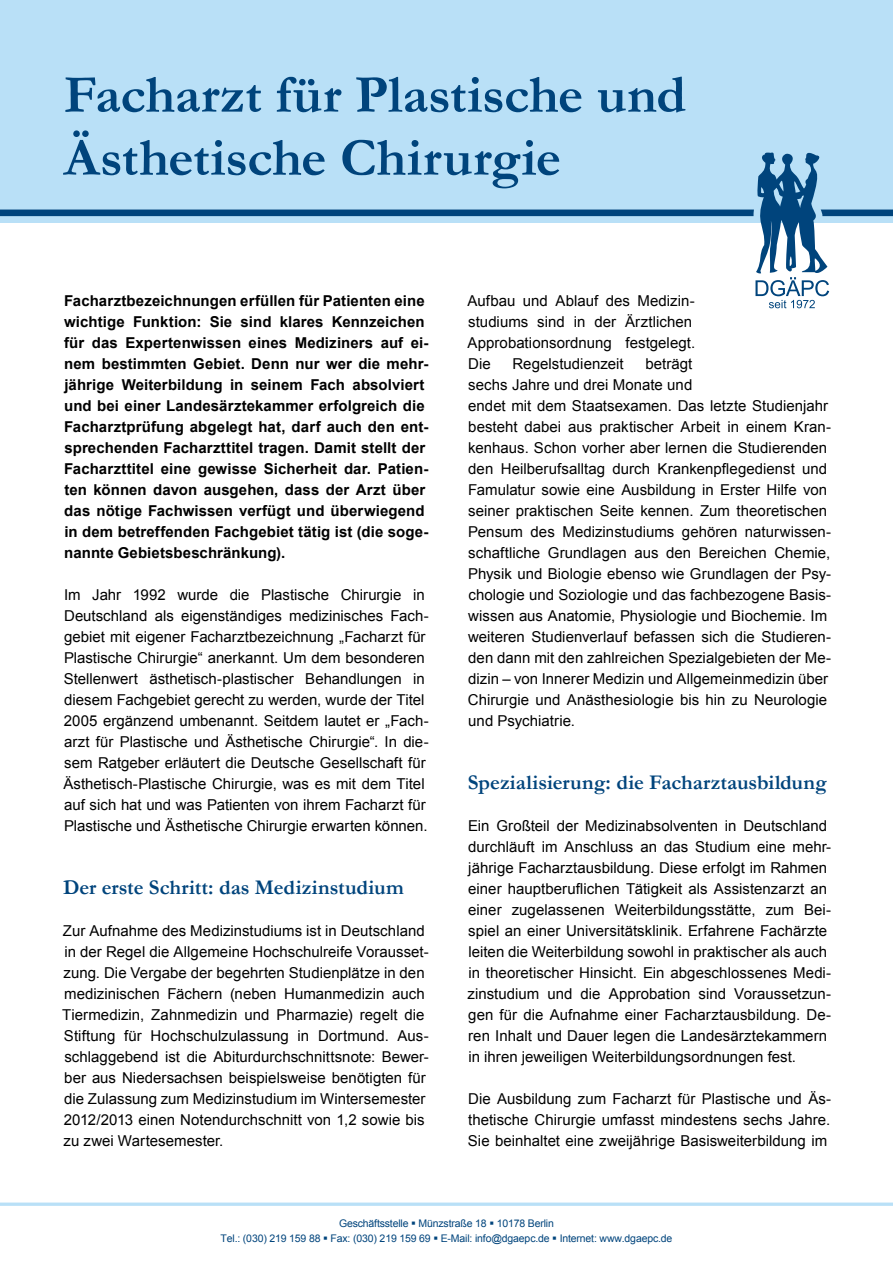
<style>
.page{position:relative;width:893px;height:1263px;background:#fff}
.page>*{position:absolute;margin:0;border:0;box-sizing:border-box;transform-origin:0 0}
.t1{font:700 54px/63px "Garamond";letter-spacing:-.005em;color:#00447c}
.t2{font:700 21px "Garamond";color:#00447c}
.t3{font:15px/21px "Arial";color:#000}
.t4{font:700 15px/21px "Arial";letter-spacing:.005em;color:#000}
.t5{font:10.5px/15px "Arial";letter-spacing:-.015em;color:#00447c;text-align:center}
</style>
<div class="page">
<div style="left:0;top:0;width:893px;height:223px;background:#b9e0f7"></div>
<svg style="left:0;top:152px;width:893px;height:156px"></svg>
<svg style="left:0;top:1202px;width:893px;height:4px;background:#c5e5f8"></svg>
<h1 class="t1" style="left:64px;top:62px;width:624px">Facharzt für Plastische und<br>Ästhetische Chirurgie</h1>
<p class="t4" style="left:64px;top:291px;width:366px">Facharztbezeichnungen erfüllen für Patienten eine wichtige Funktion: Sie sind klares Kennzeichen für das Expertenwissen eines Mediziners auf ei&shy;nem bestimmten Gebiet. Denn nur wer die mehr&shy;jährige Weiterbildung in seinem Fach absolviert und bei einer Landesärztekammer erfolgreich die Facharztprüfung abgelegt hat, darf auch den ent&shy;sprechenden Facharzttitel tragen. Damit stellt der Facharzttitel eine gewisse Sicherheit dar. Patien&shy;ten können davon ausgehen, dass der Arzt über das nötige Fachwissen verfügt und überwiegend in dem betreffenden Fachgebiet tätig ist (die soge&shy;nannte Gebietsbeschränkung).</p>
<p class="t3" style="left:63px;top:584px;width:367px">Im Jahr 1992 wurde die Plastische Chirurgie in Deutschland als eigenständiges medizinisches Fach&shy;gebiet mit eigener Facharztbezeichnung „Facharzt für Plastische Chirurgie“ anerkannt. Um dem besonderen Stellenwert ästhetisch-plastischer Behandlungen in diesem Fachgebiet gerecht zu werden, wurde der Titel 2005 ergänzend umbenannt. Seitdem lautet er „Fach&shy;arzt für Plastische und Ästhetische Chirurgie“. In die&shy;sem Ratgeber erläutert die Deutsche Gesellschaft für Ästhetisch-Plastische Chirurgie, was es mit dem Titel auf sich hat und was Patienten von ihrem Facharzt für Plastische und Ästhetische Chirurgie erwarten können.</p>
<h2 class="t2" style="left:63px;top:875px;width:342px">Der erste Schritt: das Medizinstudium</h2>
<p class="t3" style="left:62px;top:920px;width:368px">Zur Aufnahme des Medizinstudiums ist in Deutschland in der Regel die Allgemeine Hochschulreife Vorausset&shy;zung. Die Vergabe der begehrten Studienplätze in den medizinischen Fächern (neben Humanmedizin auch Tiermedizin, Zahnmedizin und Pharmazie) regelt die Stiftung für Hochschulzulassung in Dortmund. Aus&shy;schlaggebend ist die Abiturdurchschnittsnote: Bewer&shy;ber aus Niedersachsen beispielsweise benötigten für die Zulassung zum Medizinstudium im Wintersemester 2012/2013 einen Notendurchschnitt von 1,2 sowie bis zu zwei Wartesemester.</p>
<p class="t3" style="left:467px;top:290px;width:229px">Aufbau und Ablauf des Medizin&shy;studiums sind in der Ärztlichen<br>Approbationsordnung festgelegt.<br>Die</p>
<p class="t3" style="left:468px;top:353px;width:365px;text-indent:178px">beträgt<br>sechs Jahre und drei Monate und<br>endet mit dem Staatsexamen. Das letzte Studienjahr besteht dabei aus praktischer Arbeit in einem Kran&shy;kenhaus. Schon vorher aber lernen die Studierenden den Heilberufsalltag durch Krankenpflegedienst und Famulatur sowie eine Ausbildung in Erster Hilfe von seiner praktischen Seite kennen. Zum theoretischen Pensum des Medizinstudiums gehören naturwissen&shy;schaftliche Grundlagen aus den Bereichen Chemie, Physik und Biologie ebenso wie Grundlagen der Psy&shy;chologie und Soziologie und das fachbezogene Basis&shy;wissen aus Anatomie, Physiologie und Biochemie. Im weiteren Studienverlauf befassen sich die Studieren&shy;den dann mit den zahlreichen Spezialgebieten der Me&shy;dizin – von Innerer Medizin und Allgemeinmedizin über Chirurgie und Anästhesiologie bis hin zu Neurologie und Psychiatrie.</p>
<p class="t3" style="left:513px;top:353px;width:113px">Regelstudienzeit</p>
<h2 class="t2" style="left:468px;top:770px;width:360px">Spezialisierung: die Facharztausbildung</h2>
<p class="t3" style="left:468px;top:815px;width:365px">Ein Großteil der Medizinabsolventen in Deutschland durchläuft im Anschluss an das Studium eine mehr&shy;jährige Facharztausbildung. Diese erfolgt im Rahmen einer hauptberuflichen Tätigkeit als Assistenzarzt an einer zugelassenen Weiterbildungsstätte, zum Bei&shy;spiel an einer Universitätsklinik. Erfahrene Fachärzte leiten die Weiterbildung sowohl in praktischer als auch in theoretischer Hinsicht. Ein abgeschlossenes Medi&shy;zinstudium und die Approbation sind Voraussetzun&shy;gen für die Aufnahme einer Facharztausbildung. De&shy;ren Inhalt und Dauer legen die Landesärztekammern in ihren jeweiligen Weiterbildungsordnungen fest.</p>
<p class="t3" style="left:468px;top:1088px;width:365px;text-align:justify">Die Ausbildung zum Facharzt für Plastische und Äs&shy;thetische Chirurgie umfasst mindestens sechs Jahre.<br>Sie beinhaltet eine zweijährige Basisweiterbildung im</p>
<p class="t5" style="left:221px;top:1215px;width:453px">Geschäftsstelle ▪ Münzstraße 18 ▪ 10178 Berlin<br>Tel.: (030) 219 159 88 ▪ Fax: (030) 219 159 69 ▪ E-Mail: info@dgaepc.de ▪ Internet: www.dgaepc.de</p>
</div>
